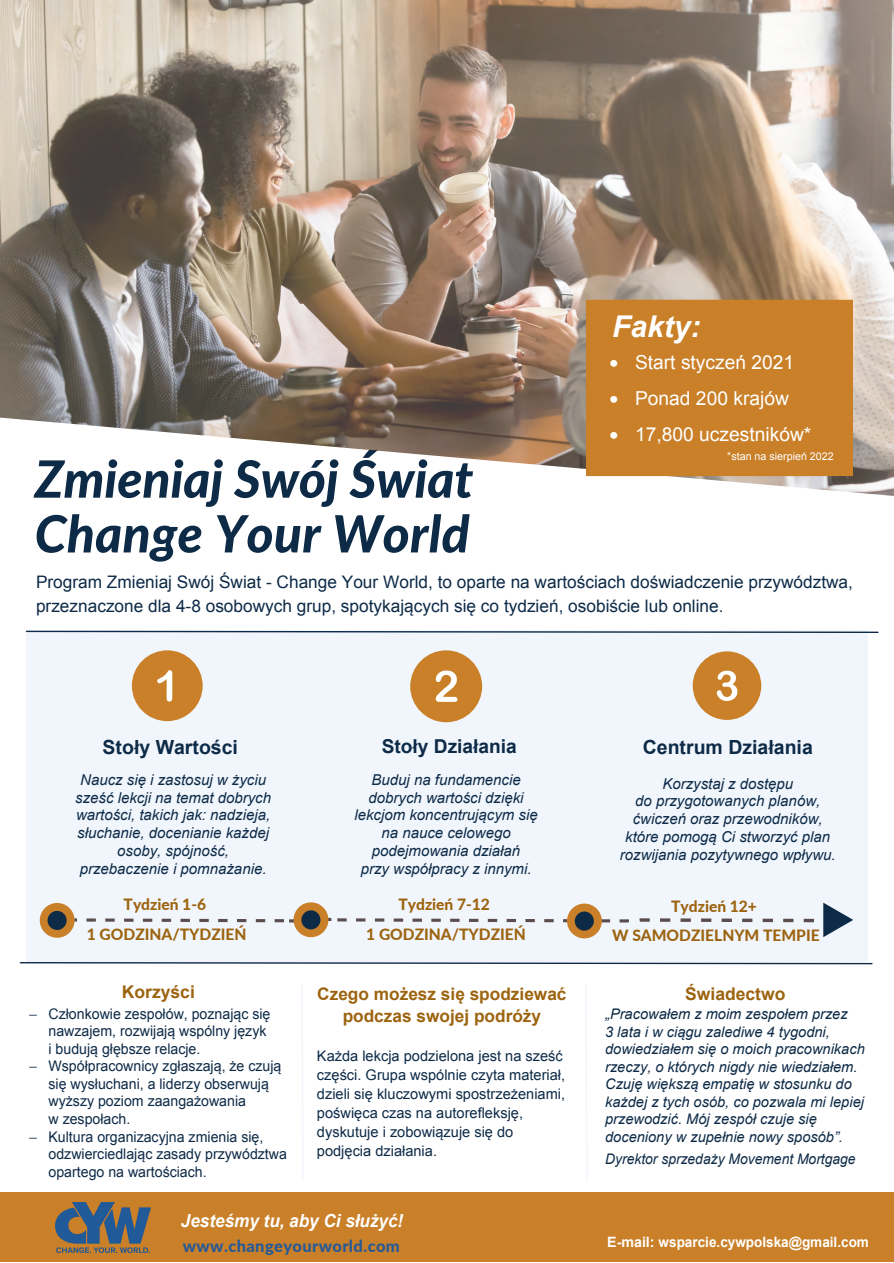
<style>
.page{position:relative;width:894px;height:1263px;background:#fff}
.page>*{position:absolute;margin:0;border:0;box-sizing:border-box;transform-origin:0 0}
.t1{font:italic 800 51.3px/54.8px "Lato";color:#0d2a47}
.t2{font:italic 700 30px "Arial";color:#fff}
.t3{font:700 19.5px "Arial";color:#0d2a47}
.t4{font:19.2px "Arial";color:#fff}
.t5{font:700 19.2px "Arial";color:#0d2a47}
.t6{font:italic 700 18px "Arial";color:#fff;scale:.95 1}
.t7{font:700 17.55px "Arial";color:#9d640f}
.t8{font:17.25px/24px "Arial";color:#0d2a47}
.t9{font:700 17.25px/22.4px "Arial";color:#9d640f;text-align:center}
.t10{font:800 16.5px "Lato";letter-spacing:.025em;color:#265997}
.t11{font:800 15.6px/29.2px "Lato";color:#9d640f;text-align:center}
.t12{font:italic 15px/17.7px "Arial";color:#0d2a47;text-align:center}
.t13{font:14.55px/19px "Arial";color:#0d2a47}
.t14{font:italic 14.55px/17.5px "Arial";color:#0d2a47}
.t15{font:italic 14.55px "Arial";color:#0d2a47;scale:.95 1}
.t16{font:700 14.25px "Arial";color:#fff}
.t17{font:10.65px "Arial";color:#fff}
.s1{font-family:"Lato"}
</style>
<div class="page">
<img style="left:1px;top:0;width:892px;height:496px">
<div style="left:0;top:1192px;width:894px;height:70px;background:#c98028"></div>
<div style="left:306px;top:631px;width:280px;height:331px;background:#f1f6fd"></div>
<div style="left:26px;top:631px;width:281px;height:331px;background:#f1f6fd"></div>
<div style="left:586px;top:631px;width:281px;height:331px;background:#f1f6fd"></div>
<img style="left:55px;top:1202px;width:96px;height:51px">
<div style="left:693px;top:651px;width:68px;height:69px;background:#c98028;border-radius:50%"></div>
<svg style="left:717px;top:671px;width:20px;height:30px"></svg>
<div style="left:410px;top:650px;width:72px;height:72px;background:#c98028;border-radius:50%"></div>
<svg style="left:436px;top:670px;width:21px;height:32px"></svg>
<div style="left:132px;top:650px;width:71px;height:71px;background:#c98028;border-radius:50%"></div>
<svg style="left:157px;top:670px;width:15px;height:32px"></svg>
<div style="left:586px;top:300px;width:267px;height:176px;background:#c98028"></div>
<svg style="left:256px;top:919px;width:9px;height:3px"></svg>
<svg style="left:237px;top:919px;width:9px;height:3px"></svg>
<svg style="left:143px;top:919px;width:9px;height:3px"></svg>
<svg style="left:105px;top:918px;width:10px;height:4px"></svg>
<svg style="left:124px;top:918px;width:9px;height:4px"></svg>
<svg style="left:86px;top:918px;width:10px;height:4px"></svg>
<svg style="left:162px;top:919px;width:9px;height:3px"></svg>
<svg style="left:218px;top:919px;width:10px;height:3px"></svg>
<svg style="left:199px;top:919px;width:10px;height:3px"></svg>
<svg style="left:180px;top:919px;width:10px;height:3px"></svg>
<svg style="left:563px;top:919px;width:4px;height:3px"></svg>
<svg style="left:544px;top:919px;width:10px;height:3px"></svg>
<svg style="left:525px;top:919px;width:10px;height:3px"></svg>
<svg style="left:431px;top:919px;width:10px;height:3px"></svg>
<svg style="left:394px;top:918px;width:9px;height:4px"></svg>
<svg style="left:412px;top:918px;width:10px;height:4px"></svg>
<svg style="left:602px;top:919px;width:8px;height:3px"></svg>
<svg style="left:375px;top:918px;width:9px;height:4px"></svg>
<svg style="left:337px;top:918px;width:10px;height:3px"></svg>
<svg style="left:356px;top:918px;width:9px;height:3px"></svg>
<svg style="left:450px;top:919px;width:9px;height:3px"></svg>
<svg style="left:506px;top:919px;width:10px;height:3px"></svg>
<svg style="left:619px;top:919px;width:10px;height:3px"></svg>
<svg style="left:488px;top:919px;width:9px;height:3px"></svg>
<svg style="left:469px;top:919px;width:9px;height:3px"></svg>
<div style="left:40px;top:903px;width:35px;height:35px;background:#c98028;border-radius:50%"></div>
<div style="left:48px;top:911px;width:19px;height:19px;background:#0d2a47;border-radius:50%"></div>
<svg style="left:742px;top:919px;width:10px;height:3px"></svg>
<svg style="left:701px;top:918px;width:10px;height:4px"></svg>
<svg style="left:721px;top:918px;width:11px;height:4px"></svg>
<svg style="left:680px;top:918px;width:11px;height:4px"></svg>
<svg style="left:639px;top:918px;width:11px;height:4px"></svg>
<svg style="left:660px;top:918px;width:10px;height:4px"></svg>
<svg style="left:762px;top:919px;width:11px;height:3px"></svg>
<svg style="left:804px;top:919px;width:10px;height:3px"></svg>
<svg style="left:783px;top:919px;width:10px;height:3px"></svg>
<div style="left:567px;top:903px;width:35px;height:35px;background:#c98028;border-radius:50%"></div>
<div style="left:575px;top:911px;width:19px;height:20px;background:#0d2a47;border-radius:50%"></div>
<svg style="left:823px;top:903px;width:30px;height:34px"></svg>
<svg style="left:25px;top:630px;width:854px;height:4px"></svg>
<svg style="left:19px;top:961px;width:854px;height:4px"></svg>
<svg style="left:302px;top:985px;width:1px;height:195px"></svg>
<svg style="left:586px;top:987px;width:1px;height:194px"></svg>
<svg style="left:275px;top:919px;width:19px;height:3px"></svg>
<div style="left:294px;top:902px;width:34px;height:35px;background:#c98028;border-radius:50%"></div>
<div style="left:301px;top:910px;width:19px;height:19px;background:#0d2a47;border-radius:50%"></div>
<h1 class="t1" style="left:35px;top:450px;width:440px">Zmieniaj Swój Świat<br>Change Your World</h1>
<h2 class="t2" style="left:612px;top:307px;width:90px">Fakty:</h2>
<h3 class="t4" style="left:609px;top:350px;width:186px">• Start styczeń 2021</h3>
<h3 class="t4" style="left:609px;top:386px;width:181px">• Ponad 200 krajów</h3>
<h3 class="t4" style="left:609px;top:422px;width:204px">• 17,800 uczestników*</h3>
<p class="t17" style="left:727px;top:449px;width:108px"><span class="s1">*</span>stan na sierpień 2022</p>
<p class="t8" style="left:36px;top:570px;width:818px">Program Zmieniaj Swój Świat - Change Your World, to oparte na wartościach doświadczenie przywództwa, przeznaczone dla 4-8 osobowych grup, spotykających się co tydzień, osobiście lub online.</p>
<h3 class="t3" style="left:103px;top:734px;width:137px">Stoły Wartości</h3>
<h3 class="t5" style="left:382px;top:734px;width:137px">Stoły Działania</h3>
<h3 class="t3" style="left:643px;top:734px;width:172px">Centrum Działania</h3>
<p class="t12" style="left:620px;top:775px;width:217px">Korzystaj z dostępu<br>do przygotowanych planów, ćwiczeń oraz przewodników, które pomogą Ci stworzyć plan rozwijania pozytywnego wpływu.</p>
<p class="t11" style="left:87px;top:890px;width:161px">Tydzień 1-6<br>1 GODZINA/TYDZIEŃ</p>
<p class="t11" style="left:366px;top:890px;width:161px">Tydzień 7-12<br>1 GODZINA/TYDZIEŃ</p>
<p class="t11" style="left:612px;top:892px;width:209px">Tydzień 12+<br>W SAMODZIELNYM TEMPIE</p>
<p class="t12" style="left:75px;top:771px;width:197px">Naucz się i zastosuj w życiu sześć lekcji na temat dobrych wartości, takich jak: nadzieja, słuchanie, docenianie każdej osoby, spójność, przebaczenie i pomnażanie.</p>
<p class="t12" style="left:354px;top:771px;width:185px">Buduj na fundamencie dobrych wartości dzięki lekcjom koncentrującym się na nauce celowego podejmowania działań<br>przy współpracy z innymi.</p>
<p class="t7" style="left:122px;top:980px;width:74px">Korzyści</p>
<p class="t13" style="left:29px;top:1004px;width:243px">− Członkowie zespołów, poznając się</p>
<p class="t13" style="left:49px;top:1022px;width:219px">nawzajem, rozwijają wspólny język</p>
<p class="t13" style="left:49px;top:1039px;width:153px">i budują głębsze relacje.</p>
<p class="t13" style="left:29px;top:1057px;width:254px">− Współpracownicy zgłaszają, że czują</p>
<p class="t13" style="left:49px;top:1074px;width:222px">się wysłuchani, a liderzy obserwują</p>
<p class="t13" style="left:49px;top:1092px;width:199px">wyższy poziom zaangażowania</p>
<p class="t13" style="left:49px;top:1109px;width:83px">w zespołach.</p>
<p class="t13" style="left:29px;top:1127px;width:236px">− Kultura organizacyjna zmienia się,</p>
<p class="t13" style="left:49px;top:1144px;width:240px">odzwierciedlając zasady przywództwa</p>
<p class="t13" style="left:49px;top:1162px;width:160px">opartego na wartościach.</p>
<p class="t9" style="left:317px;top:983px;width:251px">Czego możesz się spodziewać podczas swojej podróży</p>
<p class="t13" style="left:317px;top:1046px;width:250px">Każda lekcja podzielona jest na sześć części. Grupa wspólnie czyta materiał, dzieli się kluczowymi spostrzeżeniami, poświęca czas na autorefleksję, dyskutuje i zobowiązuje się do podjęcia działania.</p>
<p class="t6" style="left:181px;top:1209px;width:235px">Jesteśmy tu, aby Ci służyć!</p>
<p class="t10" style="left:183px;top:1236px;width:218px">www.changeyourworld.com</p>
<p class="t7" style="left:685px;top:982px;width:102px">Świadectwo</p>
<p class="t14" style="left:605px;top:1005px;width:261px">„Pracowałem z moim zespołem przez<br>3 lata i w ciągu zalediwe 4 tygodni, dowiedziałem się o moich pracownikach rzeczy, o których nigdy nie wiedziałem.<br>Czuję większą empatię w stosunku do każdej z tych osób, co pozwala mi lepiej przewodzić. Mój zespół czuje się doceniony w zupełnie nowy sposób”.</p>
<p class="t15" style="left:605px;top:1149px;width:265px">Dyrektor sprzedaży Movement Mortgage</p>
<p class="t16" style="left:607px;top:1232px;width:263px">E-mail: wsparcie.cywpolska@gmail.com</p>
</div>
